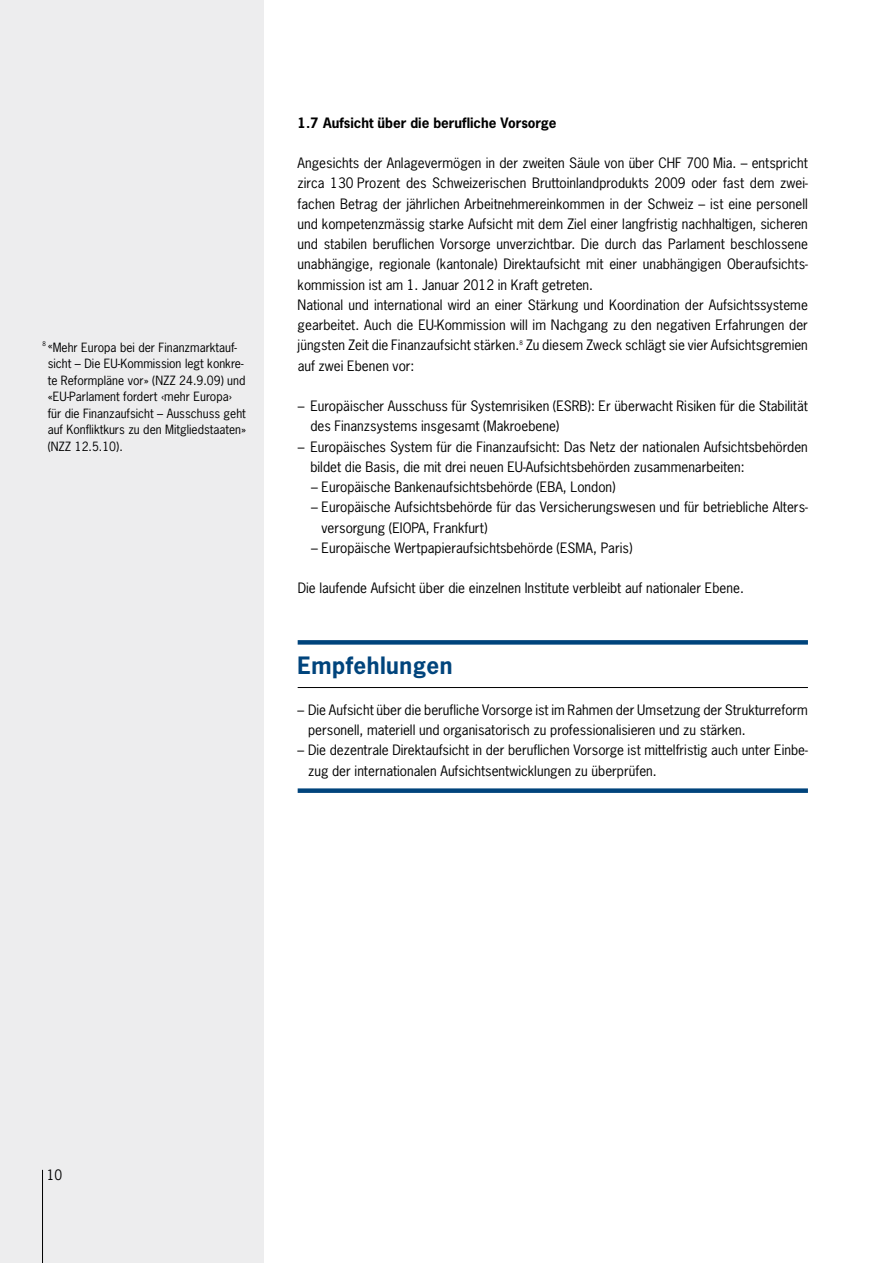
<style>
.page{position:relative;width:893px;height:1263px;background:#fff}
.page>*{position:absolute;margin:0;border:0;box-sizing:border-box;transform-origin:0 0}
.t1{font:700 22.5px "News Gothic LT";letter-spacing:.02em;color:#00447c}
.t2{font:13.5px/20.2px "News Gothic LT";color:#000}
.t3{font:700 13.5px "News Gothic LT";color:#000}
.t4{font:12px/16.5px "News Gothic LT";color:#000}
.t5{font:6px "News Gothic LT";color:#000}
</style>
<div class="page">
<div style="left:0;top:0;width:264px;height:1263px;background:#ededee"></div>
<hr style="left:42px;top:1170px;width:1px;height:93px;background:#000">
<div style="left:298px;top:640px;width:510px;height:5px;background:#00447c"></div>
<hr style="left:298px;top:687px;width:510px;height:1px;background:#000">
<div style="left:298px;top:788px;width:510px;height:5px;background:#00447c"></div>
<p class="t4" style="left:48px;top:339px;width:200px;text-indent:-5px"><sup>8</sup> «Mehr Europa bei der Finanzmarktauf&shy;sicht – Die EU-Kommission legt konkre&shy;te Reformpläne vor» (NZZ 24.9.09) und «EU-Parlament fordert ‹mehr Europa› für die Finanzaufsicht – Ausschuss geht auf Konfliktkurs zu den Mitgliedstaaten» (NZZ 12.5.10).</p>
<p class="t3" style="left:298px;top:114px;width:260px">1.7 Aufsicht über die berufliche Vorsorge</p>
<p class="t2" style="left:298px;top:153px;width:512px">Angesichts der Anlagevermögen in der zweiten Säule von über CHF 700 Mia. – entspricht zirca 130 Prozent des Schweizerischen Bruttoinlandprodukts 2009 oder fast dem zwei&shy;fachen Betrag der jährlichen Arbeitnehmereinkommen in der Schweiz – ist eine personell und kompetenzmässig starke Aufsicht mit dem Ziel einer langfristig nachhaltigen, sicheren und stabilen beruflichen Vorsorge unverzichtbar. Die durch das Parlament beschlossene unabhängige, regionale (kantonale) Direktaufsicht mit einer unabhängigen Oberaufsichts&shy;kommission ist am 1. Januar 2012 in Kraft getreten.<br>National und international wird an einer Stärkung und Koordination der Aufsichtssysteme gearbeitet. Auch die EU-Kommission will im Nachgang zu den negativen Erfahrungen der jüngsten Zeit die Finanzaufsicht stärken.</p>
<p class="t5" style="left:519px;top:339px;width:5px">8</p>
<p class="t2" style="left:526px;top:335px;width:284px">Zu diesem Zweck schlägt sie vier Aufsichtsgremien</p>
<p class="t2" style="left:298px;top:355px;width:118px">auf zwei Ebenen vor:</p>
<p class="t2" style="left:310px;top:396px;width:499px;text-indent:-13px">– Europäischer Ausschuss für Systemrisiken (ESRB): Er überwacht Risiken für die Stabilität des Finanzsystems insgesamt (Makroebene)</p>
<p class="t2" style="left:310px;top:436px;width:499px;text-indent:-13px">– Europäisches System für die Finanzaufsicht: Das Netz der nationalen Aufsichtsbehörden bildet die Basis, die mit drei neuen EU-Aufsichtsbehörden zusammenarbeiten:</p>
<p class="t2" style="left:311px;top:477px;width:306px">– Europäische Bankenaufsichtsbehörde (EBA, London)</p>
<p class="t2" style="left:322px;top:497px;width:488px;text-indent:-10px">– Europäische Aufsichtsbehörde für das Versicherungswesen und für betriebliche Alters&shy;versorgung (EIOPA, Frankfurt)</p>
<p class="t2" style="left:311px;top:537px;width:323px">– Europäische Wertpapieraufsichtsbehörde (ESMA, Paris)</p>
<p class="t2" style="left:298px;top:578px;width:448px">Die laufende Aufsicht über die einzelnen Institute verbleibt auf nationaler Ebene.</p>
<h1 class="t1" style="left:298px;top:651px;width:156px">Empfehlungen</h1>
<p class="t2" style="left:308px;top:699px;width:501px;text-indent:-10px">– Die Aufsicht über die berufliche Vorsorge ist im Rahmen der Umsetzung der Strukturreform personell, materiell und organisatorisch zu professionalisieren und zu stärken.</p>
<p class="t2" style="left:308px;top:740px;width:501px;text-indent:-10px">– Die dezentrale Direktaufsicht in der beruflichen Vorsorge ist mittelfristig auch unter Einbe&shy;zug der internationalen Aufsichtsentwicklungen zu überprüfen.</p>
<p class="t2" style="left:47px;top:1165px;width:17px">10</p>
</div>
